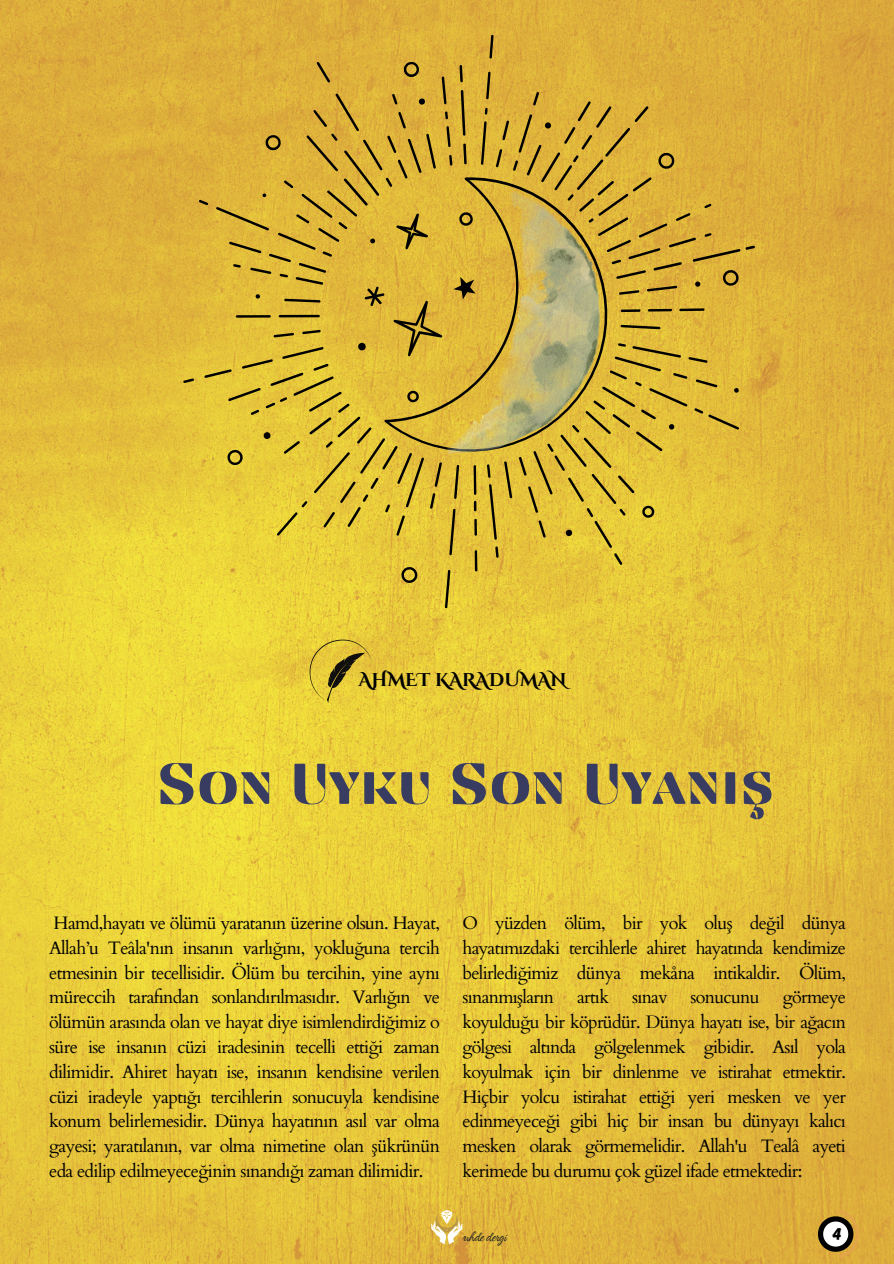
<style>
.page{position:relative;width:894px;height:1264px;background:#fff}
.page>*{position:absolute;margin:0;border:0;box-sizing:border-box;transform-origin:0 0}
.t1{font:57.3px "Findel Display";color:#383c61}
.t2{font:700 18.45px "Cinzel Decorative";color:#000}
.t3{font:18px/24.8px "Cardo";letter-spacing:-.04em;color:#000;text-align:justify}
.t4{font:18px "Ahkio";color:#000}
.t5{font:13.8px "Angeletta";letter-spacing:-.025em;color:#222}
</style>
<div class="page">
<img style="left:0;top:0;width:893px;height:1263px">
<svg style="left:102px;top:0;width:730px;height:678px;background:#deb93a"></svg>
<img style="left:355px;top:172px;width:292px;height:297px">
<svg style="left:309px;top:639px;width:63px;height:64px;background:#ccb335"></svg>
<svg style="left:818px;top:1209px;width:40px;height:49px"></svg>
<svg style="left:431px;top:1209px;width:31px;height:36px"></svg>
<h3 class="t2" style="left:358px;top:667px;width:209px">AHMET KARADUMAN</h3>
<p class="t1" style="left:156px;top:750px;width:619px">Son Uyku Son Uyanış</p>
<p class="t3" style="left:49px;top:911px;width:392px">Hamd,hayatı ve ölümü yaratanın üzerine olsun. Hayat, Allah’u Teâla'nın insanın varlığını, yokluğuna tercih etmesinin bir tecellisidir. Ölüm bu tercihin, yine aynı müreccih tarafından sonlandırılmasıdır. Varlığın ve ölümün arasında olan ve hayat diye isimlendirdiğimiz o süre ise insanın cüzi iradesinin tecelli ettiği zaman dilimidir. Ahiret hayatı ise, insanın kendisine verilen cüzi iradeyle yaptığı tercihlerin sonucuyla kendisine konum belirlemesidir. Dünya hayatının asıl var olma gayesi; yaratılanın, var olma nimetine olan şükrünün eda edilip edilmeyeceğinin sınandığı zaman dilimidir.</p>
<p class="t3" style="left:462px;top:911px;width:385px">O yüzden ölüm, bir yok oluş değil dünya hayatımızdaki tercihlerle ahiret hayatında kendimize belirlediğimiz dünya mekåna intikaldir. Ölüm, sınanmışların</p>
<p class="t3" style="left:577px;top:985px;width:33px">artık</p>
<p class="t3" style="left:632px;top:985px;width:37px">sınav</p>
<p class="t3" style="left:690px;top:985px;width:71px">sonucunu</p>
<p class="t3" style="left:462px;top:985px;width:385px;text-indent:320px">görmeye koyulduğu bir köprüdür. Dünya hayatı ise, bir ağacın gölgesi altında gölgelenmek gibidir. Asıl yola koyulmak için bir dinlenme ve istirahat etmektir.<br>Hiçbir yolcu istirahat ettiği yeri mesken ve yer edinmeyeceği gibi hiç bir insan bu dünyayı kalıcı mesken olarak görmemelidir. Allah'u Tealâ ayeti kerimede bu durumu çok güzel ifade etmektedir:</p>
<h4 class="t5" style="left:462px;top:1227px;width:45px">uhde dergi</h4>
<h2 class="t4" style="left:832px;top:1222px;width:10px">4</h2>
</div>
